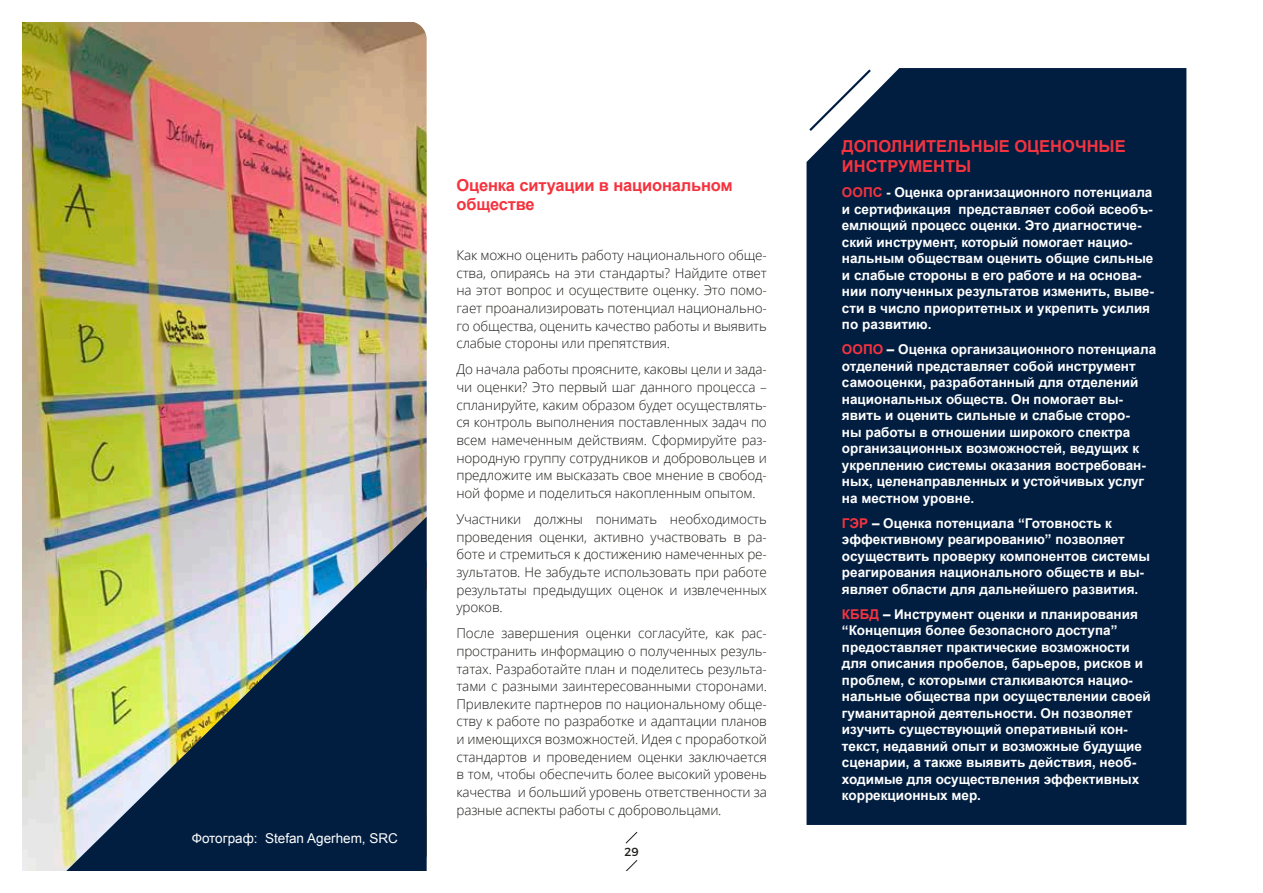
<style>
.page{position:relative;width:1263px;height:893px;background:#fff}
.page>*{position:absolute;margin:0;border:0;box-sizing:border-box;transform-origin:0 0}
.t1{font:700 16.5px/19.5px "Arial";letter-spacing:-.01em;color:#f5333f}
.t2{font:700 13.5px/16.5px "Arial";color:#fff}
.t3{font:300 13.5px/17.7px "Open Sans";letter-spacing:-.01em;color:#1d1d1b;text-align:justify}
.t4{font:13.5px "Arial";color:#fff}
.t5{font:11.85px "Montserrat";color:#1d1d1b}
.s1{color:#f5333f}
</style>
<div class="page">
<svg style="left:625px;top:831px;width:13px;height:13px"></svg>
<svg style="left:625px;top:860px;width:13px;height:11px"></svg>
<img style="left:22px;top:22px;width:405px;height:849px">
<div style="left:806px;top:68px;width:380px;height:757px;background:#011e41"></div>
<svg style="left:807px;top:68px;width:66px;height:65px"></svg>
<img style="left:44px;top:517px;width:383px;height:354px">
<p class="t4" style="left:192px;top:830px;width:208px">Фотограф: Stefan Agerhem, SRC</p>
<p class="t1" style="left:456px;top:176px;width:278px">Оценка ситуации в национальном обществе</p>
<p class="t3" style="left:456px;top:246px;width:312px">Как можно оценить работу национального обще&shy;ства, опираясь на эти стандарты? Найдите ответ на этот вопрос и осуществите оценку. Это помо&shy;гает проанализировать потенциал национально&shy;го общества, оценить качество работы и выявить слабые стороны или препятствия.</p>
<p class="t3" style="left:456px;top:360px;width:312px">До начала работы проясните, каковы цели и зада&shy;чи оценки? Это первый шаг данного процесса – спланируйте, каким образом будет осуществлять&shy;ся контроль выполнения поставленных задач по всем намеченным действиям. Сформируйте раз&shy;нородную группу сотрудников и добровольцев и предложите им высказать свое мнение в свобод&shy;ной форме и поделиться накопленным опытом.</p>
<p class="t3" style="left:456px;top:510px;width:312px">Участники должны понимать необходимость проведения оценки, активно участвовать в ра&shy;боте и стремиться к достижению намеченных ре&shy;зультатов. Не забудьте использовать при работе результаты предыдущих оценок и извлеченных уроков.</p>
<p class="t3" style="left:456px;top:624px;width:312px">После завершения оценки согласуйте, как рас&shy;пространить информацию о полученных резуль&shy;татах. Разработайте план и поделитесь результа&shy;тами с разными заинтересованными сторонами.<br>Привлеките партнеров по национальному обще&shy;ству к работе по разработке и адаптации планов и имеющихся возможностей. Идея с проработкой стандартов и проведением оценки заключается в том, чтобы обеспечить более высокий уровень качества и больший уровень ответственности за разные аспекты работы с добровольцами.</p>
<p class="t5" style="left:624px;top:845px;width:16px">29</p>
<p class="t1" style="left:842px;top:137px;width:285px">ДОПОЛНИТЕЛЬНЫЕ ОЦЕНОЧНЫЕ<br>ИНСТРУМЕНТЫ</p>
<p class="t2" style="left:842px;top:185px;width:313px"><span class="s1">ООПС</span> - Оценка организационного потенциала и сертификация представляет собой всеобъ&shy;емлющий процесс оценки. Это диагностиче&shy;ский инструмент, который помогает нацио&shy;нальным обществам оценить общие сильные и слабые стороны в его работе и на основа&shy;нии полученных результатов изменить, выве&shy;сти в число приоритетных и укрепить усилия по развитию.</p>
<p class="t2" style="left:842px;top:342px;width:316px"><span class="s1">ООПО</span> – Оценка организационного потенциала отделений представляет собой инструмент самооценки, разработанный для отделений национальных обществ. Он помогает вы&shy;явить и оценить сильные и слабые сторо-<br>ны работы в отношении широкого спектра организационных возможностей, ведущих к укреплению системы оказания востребован&shy;ных, целенаправленных и устойчивых услуг на местном уровне.</p>
<p class="t2" style="left:842px;top:515px;width:310px"><span class="s1">ГЭР</span> – Оценка потенциала “Готовность к эффективному реагированию” позволяет осуществить проверку компонентов системы реагирования национального обществ и вы&shy;являет области для дальнейшего развития.</p>
<p class="t2" style="left:842px;top:606px;width:310px"><span class="s1">КББД</span> – Инструмент оценки и планирования “Концепция более безопасного доступа” предоставляет практические возможности для описания пробелов, барьеров, рисков и проблем, с которыми сталкиваются нацио&shy;нальные общества при осуществлении своей гуманитарной деятельности. Он позволяет изучить существующий оперативный кон&shy;текст, недавний опыт и возможные будущие сценарии, а также выявить действия, необ&shy;ходимые для осуществления эффективных коррекционных мер.</p>
</div>
